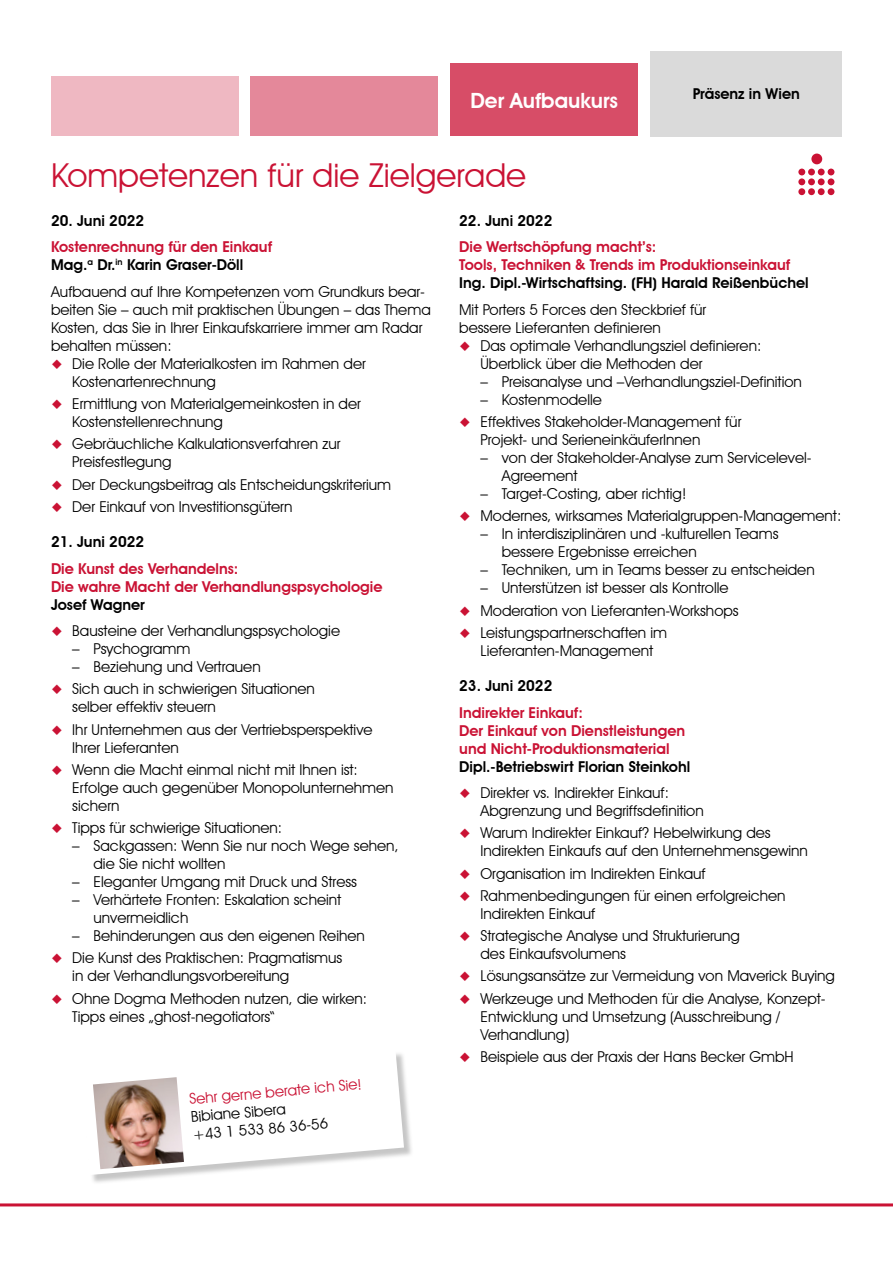
<style>
.page{position:relative;width:893px;height:1263px;background:#fff}
.page>*{position:absolute;margin:0;border:0;box-sizing:border-box;transform-origin:0 0}
.t1{font:33px "Avant Garde IT Cby BT";color:#ca1234}
.t2{font:600 21px "Avant Garde IT Cby BT";color:#fff}
.t3{font:15px/18px "Avant Garde IT Cby BT";color:#000}
.t4{font:600 15px/18px "Avant Garde IT Cby BT";color:#ca1234}
.t5{font:600 15px "Avant Garde IT Cby BT";color:#000}
.t6{font:15px "Avant Garde IT Cby BT";color:#ca1234}
.s1{color:#000}
.s2{color:#ca1234}
</style>
<div class="page">
<hr style="left:0;top:1203px;width:893px;height:3px;background:#ca1234">
<div style="left:51px;top:77px;width:187px;height:59px;background:#efb8c2"></div>
<div style="left:251px;top:77px;width:187px;height:59px;background:#e4889a"></div>
<div style="left:651px;top:51px;width:191px;height:85px;background:#dadada"></div>
<div style="left:451px;top:64px;width:187px;height:72px;background:#d74d67"></div>
<div style="left:83px;top:1051px;width:331px;height:134px;background:#b4b4b4;opacity:.75"></div>
<svg style="left:83px;top:1051px;width:321px;height:124px"></svg>
<img style="left:93px;top:1077px;width:91px;height:92px">
<div style="left:811px;top:154px;width:11px;height:10px;background:#ca1234;border-radius:50%"></div>
<div style="left:808px;top:169px;width:7px;height:6px;background:#ca1234;border-radius:50%"></div>
<div style="left:818px;top:169px;width:7px;height:6px;background:#ca1234;border-radius:50%"></div>
<svg style="left:828px;top:169px;width:6px;height:6px"></svg>
<div style="left:808px;top:178px;width:7px;height:7px;background:#ca1234;border-radius:50%"></div>
<div style="left:818px;top:178px;width:7px;height:7px;background:#ca1234;border-radius:50%"></div>
<div style="left:828px;top:178px;width:6px;height:7px;background:#ca1234;border-radius:50%"></div>
<div style="left:808px;top:188px;width:7px;height:7px;background:#ca1234;border-radius:50%"></div>
<div style="left:818px;top:188px;width:7px;height:7px;background:#ca1234;border-radius:50%"></div>
<div style="left:828px;top:188px;width:6px;height:7px;background:#ca1234;border-radius:50%"></div>
<div style="left:798px;top:169px;width:7px;height:6px;background:#ca1234;border-radius:50%"></div>
<div style="left:798px;top:178px;width:7px;height:7px;background:#ca1234;border-radius:50%"></div>
<div style="left:798px;top:188px;width:7px;height:7px;background:#ca1234;border-radius:50%"></div>
<h2 class="t2" style="left:471px;top:88px;width:149px">Der Aufbaukurs</h2>
<p class="t5" style="left:693px;top:85px;width:109px">Präsenz in Wien</p>
<h1 class="t1" style="left:51px;top:155px;width:477px">Kompetenzen für die Zielgerade</h1>
<p class="t5" style="left:51px;top:212px;width:95px">20. Juni 2022</p>
<p class="t4" style="left:51px;top:238px;width:223px">Kostenrechnung für den Einkauf<br><span class="s1">Mag.</span><sup>a</sup> <span class="s1">Dr.</span><sup>in</sup> <span class="s1">Karin Graser-Döll</span></p>
<p class="t3" style="left:51px;top:282px;width:381px">Aufbauend auf Ihre Kompetenzen vom Grundkurs bear&shy;beiten Sie – auch mit praktischen Übungen – das Thema Kosten, das Sie in Ihrer Einkaufskarriere immer am Radar behalten müssen:</p>
<p class="t3" style="left:72px;top:354px;width:295px;text-indent:-21px"><span class="s2">◆</span> Die Rolle der Materialkosten im Rahmen der<br>Kostenartenrechnung</p>
<p class="t3" style="left:72px;top:395px;width:290px;text-indent:-21px"><span class="s2">◆</span> Ermittlung von Materialgemeinkosten in der<br>Kostenstellenrechnung</p>
<p class="t3" style="left:72px;top:435px;width:270px;text-indent:-21px"><span class="s2">◆</span> Gebräuchliche Kalkulationsverfahren zur<br>Preisfestlegung</p>
<p class="t3" style="left:51px;top:475px;width:342px"><span class="s2">◆</span> Der Deckungsbeitrag als Entscheidungskriterium</p>
<p class="t3" style="left:51px;top:497px;width:243px"><span class="s2">◆</span> Der Einkauf von Investitionsgütern</p>
<p class="t5" style="left:51px;top:533px;width:95px">21. Juni 2022</p>
<p class="t4" style="left:51px;top:559px;width:333px">Die Kunst des Verhandelns:<br>Die wahre Macht der Verhandlungspsychologie</p>
<p class="t5" style="left:51px;top:595px;width:95px">Josef Wagner</p>
<p class="t3" style="left:51px;top:621px;width:291px"><span class="s2">◆</span> Bausteine der Verhandlungspsychologie</p>
<p class="t3" style="left:72px;top:639px;width:120px">– Psychogramm</p>
<p class="t3" style="left:72px;top:657px;width:190px">– Beziehung und Vertrauen</p>
<p class="t3" style="left:72px;top:680px;width:244px;text-indent:-21px"><span class="s2">◆</span> Sich auch in schwierigen Situationen selber effektiv steuern</p>
<p class="t3" style="left:72px;top:720px;width:302px;text-indent:-21px"><span class="s2">◆</span> Ihr Unternehmen aus der Vertriebsperspektive<br>Ihrer Lieferanten</p>
<p class="t3" style="left:72px;top:760px;width:323px;text-indent:-21px"><span class="s2">◆</span> Wenn die Macht einmal nicht mit Ihnen ist:<br>Erfolge auch gegenüber Monopolunternehmen sichern</p>
<p class="t3" style="left:51px;top:818px;width:233px"><span class="s2">◆</span> Tipps für schwierige Situationen:</p>
<p class="t3" style="left:94px;top:836px;width:307px;text-indent:-21px">– Sackgassen: Wenn Sie nur noch Wege sehen, die Sie nicht wollten</p>
<p class="t3" style="left:72px;top:872px;width:286px">– Eleganter Umgang mit Druck und Stress</p>
<p class="t3" style="left:94px;top:890px;width:249px;text-indent:-21px">– Verhärtete Fronten: Eskalation scheint unvermeidlich</p>
<p class="t3" style="left:72px;top:926px;width:294px">– Behinderungen aus den eigenen Reihen</p>
<p class="t3" style="left:72px;top:949px;width:272px;text-indent:-21px"><span class="s2">◆</span> Die Kunst des Praktischen: Pragmatismus in der Verhandlungsvorbereitung</p>
<p class="t3" style="left:72px;top:989px;width:296px;text-indent:-21px"><span class="s2">◆</span> Ohne Dogma Methoden nutzen, die wirken:<br>Tipps eines „ghost-negotiators“</p>
<p class="t5" style="left:459px;top:212px;width:95px">22. Juni 2022</p>
<p class="t4" style="left:459px;top:238px;width:333px">Die Wertschöpfung macht’s:<br>Tools, Techniken &amp; Trends im Produktionseinkauf</p>
<p class="t5" style="left:459px;top:274px;width:351px">Ing. Dipl.-Wirtschaftsing. (FH) Harald Reißenbüchel</p>
<p class="t3" style="left:459px;top:300px;width:249px">Mit Porters 5 Forces den Steckbrief für bessere Lieferanten definieren</p>
<p class="t3" style="left:480px;top:336px;width:282px;text-indent:-21px"><span class="s2">◆</span> Das optimale Verhandlungsziel definieren:<br>Überblick über die Methoden der</p>
<p class="t3" style="left:480px;top:372px;width:323px">– Preisanalyse und –Verhandlungsziel-Definition</p>
<p class="t3" style="left:480px;top:390px;width:123px">– Kostenmodelle</p>
<p class="t3" style="left:480px;top:413px;width:262px;text-indent:-21px"><span class="s2">◆</span> Effektives Stakeholder-Management für<br>Projekt- und SerieneinkäuferInnen</p>
<p class="t3" style="left:502px;top:449px;width:311px;text-indent:-21px">– von der Stakeholder-Analyse zum Servicelevel-<br>Agreement</p>
<p class="t3" style="left:480px;top:485px;width:207px">– Target-Costing, aber richtig!</p>
<p class="t3" style="left:459px;top:507px;width:384px"><span class="s2">◆</span> Modernes, wirksames Materialgruppen-Management:</p>
<p class="t3" style="left:502px;top:525px;width:278px;text-indent:-21px">– In interdisziplinären und -kulturellen Teams bessere Ergebnisse erreichen</p>
<p class="t3" style="left:480px;top:561px;width:336px">– Techniken, um in Teams besser zu entscheiden</p>
<p class="t3" style="left:480px;top:579px;width:250px">– Unterstützen ist besser als Kontrolle</p>
<p class="t3" style="left:459px;top:601px;width:281px"><span class="s2">◆</span> Moderation von Lieferanten-Workshops</p>
<p class="t3" style="left:459px;top:623px;width:209px;text-align:center"><span class="s2">◆</span> Leistungspartnerschaften im<br>Lieferanten-Management</p>
<p class="t5" style="left:459px;top:677px;width:95px">23. Juni 2022</p>
<p class="t4" style="left:459px;top:703px;width:228px">Indirekter Einkauf:<br>Der Einkauf von Dienstleistungen und Nicht-Produktionsmaterial</p>
<p class="t5" style="left:459px;top:757px;width:233px">Dipl.-Betriebswirt Florian Steinkohl</p>
<p class="t3" style="left:480px;top:783px;width:225px;text-indent:-21px"><span class="s2">◆</span> Direkter vs. Indirekter Einkauf:<br>Abgrenzung und Begriffsdefinition</p>
<p class="t3" style="left:480px;top:824px;width:329px;text-indent:-21px"><span class="s2">◆</span> Warum Indirekter Einkauf? Hebelwirkung des<br>Indirekten Einkaufs auf den Unternehmensgewinn</p>
<p class="t3" style="left:459px;top:864px;width:248px"><span class="s2">◆</span> Organisation im Indirekten Einkauf</p>
<p class="t3" style="left:480px;top:886px;width:307px;text-indent:-21px"><span class="s2">◆</span> Rahmenbedingungen für einen erfolgreichen<br>Indirekten Einkauf</p>
<p class="t3" style="left:480px;top:926px;width:261px;text-indent:-21px"><span class="s2">◆</span> Strategische Analyse und Strukturierung des Einkaufsvolumens</p>
<p class="t3" style="left:459px;top:967px;width:377px"><span class="s2">◆</span> Lösungsansätze zur Vermeidung von Maverick Buying</p>
<p class="t3" style="left:480px;top:989px;width:346px;text-indent:-21px"><span class="s2">◆</span> Werkzeuge und Methoden für die Analyse, Konzept-<br>Entwicklung und Umsetzung (Ausschreibung /<br>Verhandlung)</p>
<p class="t3" style="left:459px;top:1047px;width:336px"><span class="s2">◆</span> Beispiele aus der Praxis der Hans Becker GmbH</p>
<p class="t6" style="left:189px;top:1090px;width:174px;rotate:-5deg">Sehr gerne berate ich Sie!</p>
<p class="t3" style="left:190px;top:1108px;width:137px;rotate:-5deg">Bibiane Sibera<br>+43 1 533 86 36-56</p>
</div>
